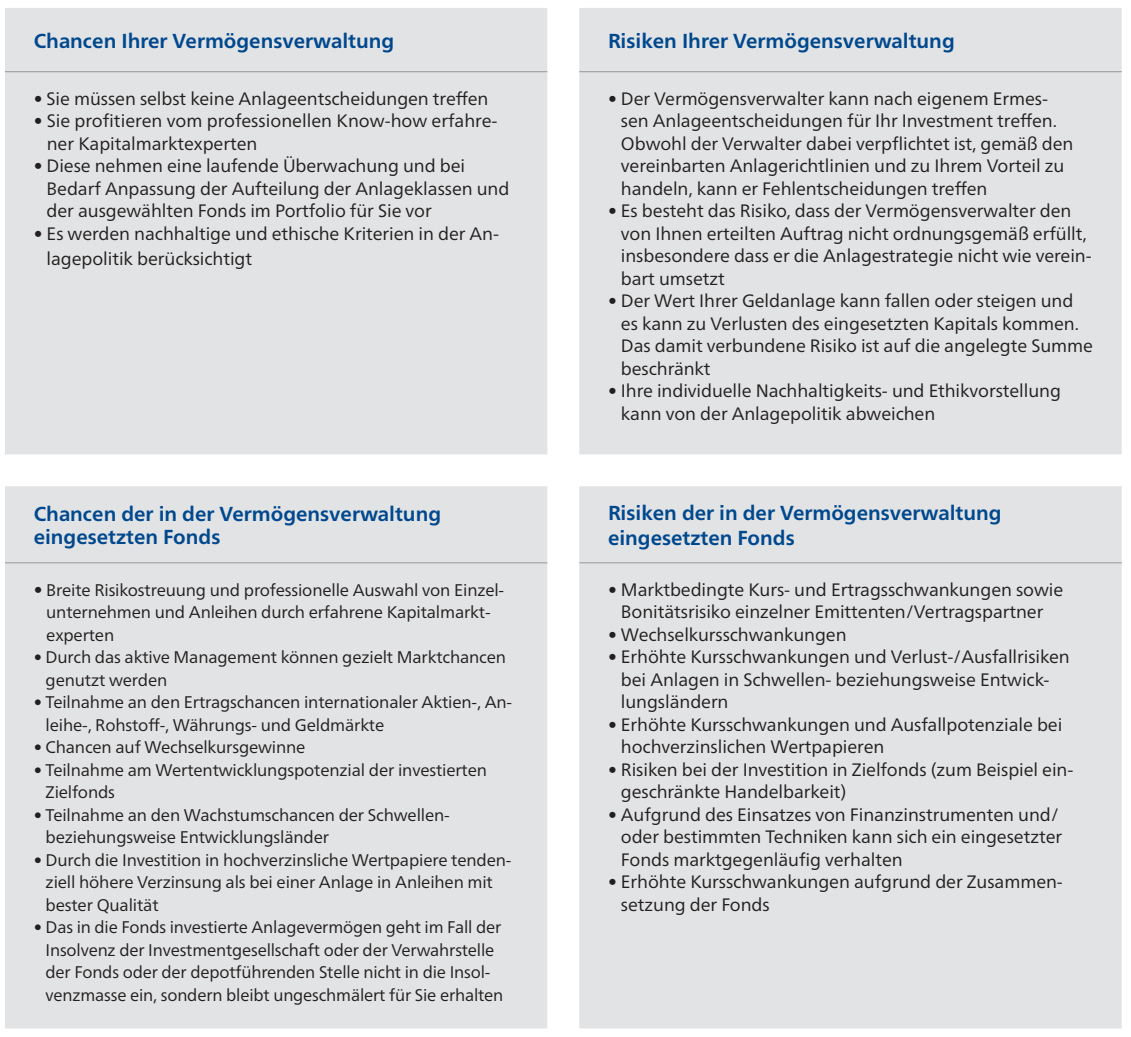
<style>
.page{position:relative;width:1131px;height:1037px;background:#fff}
.page>*{position:absolute;margin:0;border:0;box-sizing:border-box;transform-origin:0 0}
.t1{font:20.25px/22.5px "Frutiger Neuefuer UI Bold";color:#00488e}
.t2{font:18px/22.5px "Frutiger Neuefuer UI Book";letter-spacing:-.005em;color:#231f20}
.t3{font:16.88px/22.5px "Frutiger Neuefuer UI Book";letter-spacing:-.01em;color:#231f20}
.s1{font-size:18px}
</style>
<div class="page">
<div style="left:5px;top:8px;width:542px;height:446px;background:#e2e3e4"></div>
<hr style="left:5px;top:71px;width:542px;height:1px;background:#9d9fa2">
<div style="left:579px;top:8px;width:542px;height:446px;background:#e2e3e4"></div>
<hr style="left:579px;top:71px;width:542px;height:1px;background:#9d9fa2">
<div style="left:5px;top:486px;width:542px;height:542px;background:#e2e3e4"></div>
<hr style="left:5px;top:562px;width:542px;height:1px;background:#9d9fa2">
<div style="left:579px;top:486px;width:542px;height:542px;background:#e2e3e4"></div>
<hr style="left:579px;top:562px;width:542px;height:1px;background:#9d9fa2">
<p class="t1" style="left:34px;top:29px;width:362px">Chancen Ihrer Vermögensverwaltung</p>
<p class="t2" style="left:34px;top:87px;width:456px">• Sie müssen selbst keine Anlageentscheidungen treffen</p>
<p class="t2" style="left:47px;top:110px;width:452px;text-indent:-13px">• Sie profitieren vom professionellen Know-how erfahre&shy;ner Kapitalmarktexperten</p>
<p class="t2" style="left:47px;top:155px;width:464px;text-indent:-13px">• Diese nehmen eine laufende Überwachung und bei<br>Bedarf Anpassung der Aufteilung der Anlageklassen und der ausgewählten Fonds im Portfolio für Sie vor</p>
<p class="t2" style="left:47px;top:221px;width:454px;line-height:25.2px;text-indent:-13px">• Es werden nachhaltige und ethische Kriterien in der An&shy;lagepolitik berücksichtigt</p>
<p class="t1" style="left:34px;top:503px;width:409px">Chancen der in der Vermögensverwaltung eingesetzten Fonds</p>
<p class="t3" style="left:46px;top:579px;width:459px;text-indent:-13px"><span class="s1">•</span> Breite Risikostreuung und professionelle Auswahl von Einzel&shy;unternehmen und Anleihen durch erfahrene Kapitalmarkt&shy;experten</p>
<p class="t3" style="left:46px;top:646px;width:462px;text-indent:-12px">• Durch das aktive Management können gezielt Marktchancen genutzt werden</p>
<p class="t3" style="left:46px;top:691px;width:468px;text-indent:-12px">• Teilnahme an den Ertragschancen internationaler Aktien-, An&shy;leihe-, Rohstoff-, Währungs- und Geldmärkte</p>
<p class="t3" style="left:34px;top:736px;width:273px">• Chancen auf Wechselkursgewinne</p>
<p class="t3" style="left:46px;top:759px;width:443px;text-indent:-12px">• Teilnahme am Wertentwicklungspotenzial der investierten<br>Zielfonds</p>
<p class="t3" style="left:46px;top:803px;width:406px;text-indent:-12px">• Teilnahme an den Wachstumschancen der Schwellen&shy;beziehungsweise Entwicklungsländer</p>
<p class="t3" style="left:46px;top:848px;width:467px;text-indent:-12px">• Durch die Investition in hochverzinsliche Wertpapiere tenden&shy;ziell höhere Verzinsung als bei einer Anlage in Anleihen mit bester Qualität</p>
<p class="t3" style="left:46px;top:916px;width:459px;text-indent:-12px">• Das in die Fonds investierte Anlagevermögen geht im Fall der Insolvenz der Investmentgesellschaft oder der Verwahrstelle der Fonds oder der depotführenden Stelle nicht in die Insol&shy;venzmasse ein, sondern bleibt ungeschmälert für Sie erhalten</p>
<p class="t1" style="left:608px;top:29px;width:348px">Risiken Ihrer Vermögensverwaltung</p>
<p class="t2" style="left:621px;top:87px;width:454px;text-indent:-13px">• Der Vermögensverwalter kann nach eigenem Ermes&shy;sen Anlageentscheidungen für Ihr Investment treffen.<br>Obwohl der Verwalter dabei verpflichtet ist, gemäß den vereinbarten Anlagerichtlinien und zu Ihrem Vorteil zu handeln, kann er Fehlentscheidungen treffen</p>
<p class="t2" style="left:621px;top:200px;width:472px;text-indent:-13px">• Es besteht das Risiko, dass der Vermögensverwalter den von Ihnen erteilten Auftrag nicht ordnungsgemäß erfüllt, insbesondere dass er die Anlagestrategie nicht wie verein&shy;bart umsetzt</p>
<p class="t2" style="left:621px;top:290px;width:473px;text-indent:-13px">• Der Wert Ihrer Geldanlage kann fallen oder steigen und es kann zu Verlusten des eingesetzten Kapitals kommen.<br>Das damit verbundene Risiko ist auf die angelegte Summe beschränkt</p>
<p class="t2" style="left:621px;top:380px;width:441px;text-indent:-13px">• Ihre individuelle Nachhaltigkeits- und Ethikvorstellung kann von der Anlagepolitik abweichen</p>
<p class="t1" style="left:608px;top:501px;width:395px;line-height:24.3px">Risiken der in der Vermögensverwaltung eingesetzten Fonds</p>
<p class="t2" style="left:608px;top:578px;width:457px;text-align:center">• Marktbedingte Kurs- und Ertragsschwankungen sowie<br>Bonitätsrisiko einzelner Emittenten/Vertragspartner</p>
<p class="t2" style="left:608px;top:623px;width:240px">• Wechselkursschwankungen</p>
<p class="t2" style="left:621px;top:646px;width:450px;text-indent:-13px">• Erhöhte Kursschwankungen und Verlust-/Ausfallrisiken bei Anlagen in Schwellen- beziehungsweise Entwick&shy;lungsländern</p>
<p class="t2" style="left:621px;top:713px;width:443px;text-indent:-13px">• Erhöhte Kursschwankungen und Ausfallpotenziale bei hochverzinslichen Wertpapieren</p>
<p class="t2" style="left:621px;top:758px;width:454px;text-indent:-13px">• Risiken bei der Investition in Zielfonds (zum Beispiel ein&shy;geschränkte Handelbarkeit)</p>
<p class="t2" style="left:621px;top:803px;width:443px;text-indent:-13px">• Aufgrund des Einsatzes von Finanzinstrumenten und/ oder bestimmten Techniken kann sich ein eingesetzter<br>Fonds marktgegenläufig verhalten</p>
<p class="t2" style="left:621px;top:871px;width:443px;text-indent:-13px">• Erhöhte Kursschwankungen aufgrund der Zusammen&shy;setzung der Fonds</p>
</div>
